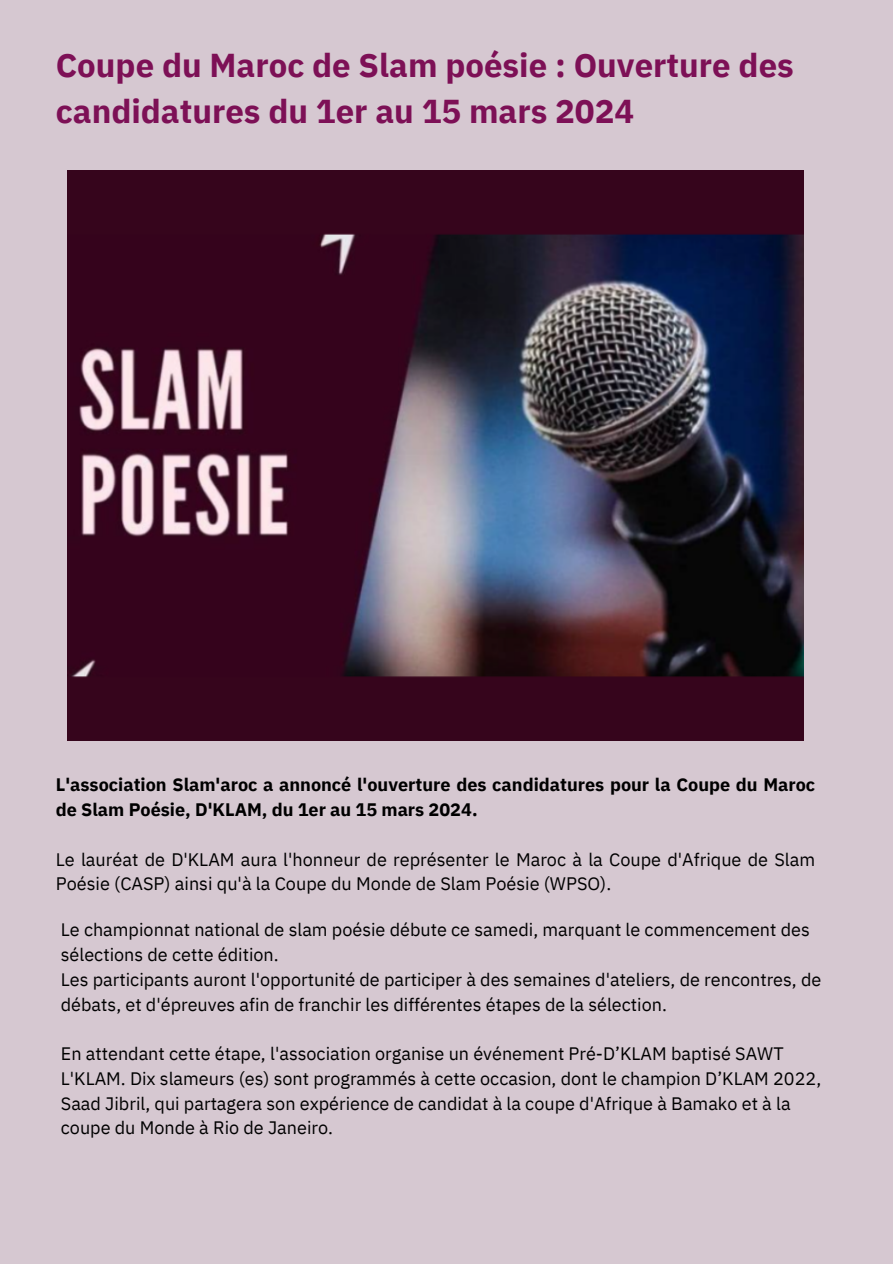
<style>
.page{position:relative;width:893px;height:1264px;background:#fff}
.page>*{position:absolute;margin:0;border:0;box-sizing:border-box;transform-origin:0 0}
.t1{font:700 33px/46.2px "IBM Plex Sans";color:#7d1056}
.t2{font:18px/24.8px "IBM Plex Sans";color:#000}
.t3{font:700 18px/24.8px "IBM Plex Sans";color:#000}
</style>
<div class="page">
<div style="left:0;top:0;width:892px;height:1263px;background:#d6c8d1"></div>
<img style="left:67px;top:171px;width:736px;height:569px">
<p class="t1" style="left:56px;top:41px;width:739px">Coupe du Maroc de Slam poésie : Ouverture des candidatures du 1er au 15 mars 2024</p>
<h2 class="t3" style="left:56px;top:772px;width:760px">L'association Slam'aroc a annoncé l'ouverture des candidatures pour la Coupe du Maroc de Slam Poésie, D'KLAM, du 1er au 15 mars 2024.</h2>
<p class="t2" style="left:56px;top:846px;width:760px">Le lauréat de D'KLAM aura l'honneur de représenter le Maroc à la Coupe d'Afrique de Slam<br>Poésie (CASP) ainsi qu'à la Coupe du Monde de Slam Poésie (WPSO).</p>
<p class="t2" style="left:61px;top:917px;width:750px">Le championnat national de slam poésie débute ce samedi, marquant le commencement des sélections de cette édition.</p>
<p class="t2" style="left:61px;top:966px;width:762px">Les participants auront l'opportunité de participer à des semaines d'ateliers, de rencontres, de débats, et d'épreuves afin de franchir les différentes étapes de la sélection.</p>
<p class="t2" style="left:61px;top:1040px;width:761px">En attendant cette étape, l'association organise un événement Pré-D’KLAM baptisé SAWT L'KLAM. Dix slameurs (es) sont programmés à cette occasion, dont le champion D’KLAM 2022, Saad Jibril, qui partagera son expérience de candidat à la coupe d'Afrique à Bamako et à la coupe du Monde à Rio de Janeiro.</p>
</div>
